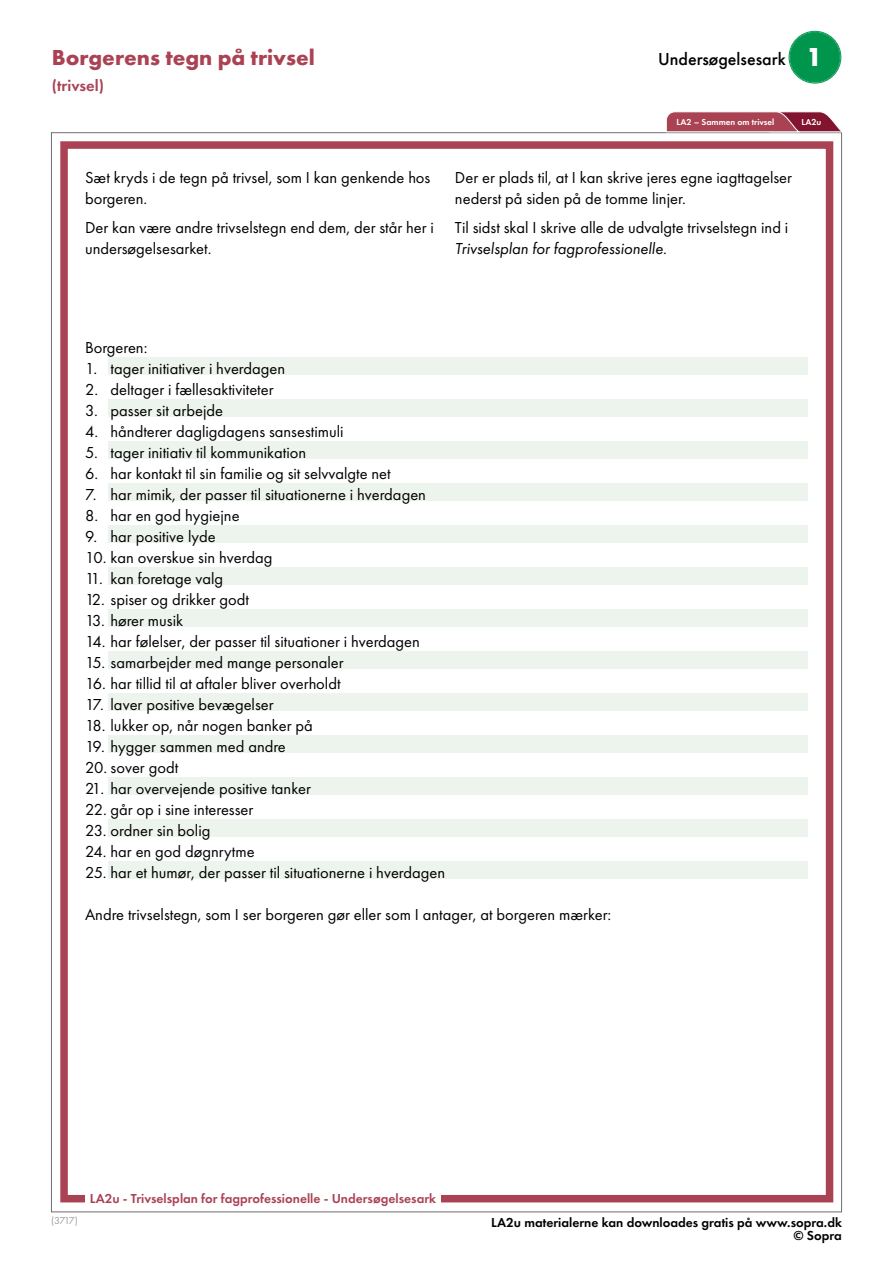
<style>
.page{position:relative;width:893px;height:1263px;background:#fff}
.page>*{position:absolute;margin:0;border:0;box-sizing:border-box;transform-origin:0 0}
.t1{font:700 27px "Futura PT";color:#fff}
.H1_sideoverskrift{font:700 22.5px "Futura PT";color:#aa4254}
.H1_tal{font:500 18px "Futura PT";color:#000}
.normal{font:16.5px/21px "Futura PT Book 2";color:#000}
.afkrydsning_kopi{font:16.5px "Futura PT Book 2";color:#000}
.H2_sideoverskrift{font:600 16.5px "Futura PT";color:#aa4254}
.t2{font:600 13.5px/13px "Futura PT";color:#000;text-align:right}
.t3{font:600 13.5px "Futura PT";color:#aa4254}
.t4{font:10.5px "Futura PT Book 2";color:#9d9d9c}
.t5{font:600 9px "Futura PT";color:#fff}
.s1{font-family:"Futura PT";font-style:italic}
</style>
<div class="page">
<div style="left:108px;top:357px;width:700px;height:18px;background:#edf4ed"></div>
<div style="left:108px;top:483px;width:700px;height:18px;background:#edf4ed"></div>
<div style="left:108px;top:609px;width:700px;height:18px;background:#edf4ed"></div>
<div style="left:108px;top:735px;width:700px;height:18px;background:#edf4ed"></div>
<div style="left:108px;top:861px;width:700px;height:18px;background:#edf4ed"></div>
<div style="left:108px;top:399px;width:700px;height:18px;background:#edf4ed"></div>
<div style="left:108px;top:525px;width:700px;height:18px;background:#edf4ed"></div>
<div style="left:108px;top:651px;width:700px;height:18px;background:#edf4ed"></div>
<div style="left:108px;top:777px;width:700px;height:18px;background:#edf4ed"></div>
<div style="left:108px;top:441px;width:700px;height:18px;background:#edf4ed"></div>
<div style="left:108px;top:567px;width:700px;height:18px;background:#edf4ed"></div>
<div style="left:108px;top:693px;width:700px;height:18px;background:#edf4ed"></div>
<div style="left:108px;top:819px;width:700px;height:18px;background:#edf4ed"></div>
<div style="left:60px;top:141px;width:773px;height:1061px;border:8px solid #a94253"></div>
<svg style="left:666px;top:111px;width:175px;height:21px;background:#ad5565"></svg>
<div style="left:86px;top:1188px;width:355px;height:22px;background:#fff"></div>
<div style="left:789px;top:32px;width:51px;height:51px;background:#00954c;border-radius:50%"></div>
<div style="left:789px;top:31px;width:52px;height:52px;border:1px solid #00954c;border-radius:50%"></div>
<div style="left:790px;top:32px;width:50px;height:50px;border:1px solid #00954c;border-radius:50%"></div>
<h1 class="H1_sideoverskrift" style="left:52px;top:43px;width:265px">Borgerens tegn på trivsel</h1>
<h2 class="H2_sideoverskrift" style="left:52px;top:75px;width:54px">(trivsel)</h2>
<p class="normal" style="left:85px;top:167px;width:347px">Sæt kryds i de tegn på trivsel, som I kan genkende hos borgeren.</p>
<p class="normal" style="left:85px;top:217px;width:350px">Der kan være andre trivselstegn end dem, der står her i undersøgelsesarket.</p>
<h1 class="H1_tal" style="left:658px;top:48px;width:144px">Undersøgelsesark 1</h1>
<h1 class="t1" style="left:806px;top:40px;width:18px">1</h1>
<p class="t5" style="left:676px;top:116px;width:99px">LA2 – Sammen om trivsel</p>
<p class="t5" style="left:801px;top:116px;width:22px">LA2u</p>
<p class="normal" style="left:455px;top:167px;width:339px">Der er plads til, at I kan skrive jeres egne iagttagelser nederst på siden på de tomme linjer.</p>
<p class="normal" style="left:455px;top:217px;width:335px">Til sidst skal I skrive alle de udvalgte trivselstegn ind i<br><span class="s1">Trivselsplan for fagprofessionelle</span>.</p>
<p class="afkrydsning_kopi" style="left:85px;top:337px;width:64px">Borgeren:</p>
<p class="normal" style="left:85px;top:358px;width:202px">1. tager initiativer i hverdagen</p>
<p class="normal" style="left:85px;top:379px;width:190px">2. deltager i fællesaktiviteter</p>
<p class="normal" style="left:85px;top:400px;width:139px">3. passer sit arbejde</p>
<p class="normal" style="left:85px;top:421px;width:260px">4. håndterer dagligdagens sansestimuli</p>
<p class="normal" style="left:85px;top:442px;width:223px">5. tager initiativ til kommunikation</p>
<p class="normal" style="left:85px;top:463px;width:307px">6. har kontakt til sin familie og sit selvvalgte net</p>
<p class="normal" style="left:85px;top:484px;width:342px">7. har mimik, der passer til situationerne i hverdagen</p>
<p class="normal" style="left:85px;top:505px;width:156px">8. har en god hygiejne</p>
<p class="normal" style="left:85px;top:526px;width:132px">9. har positive lyde</p>
<p class="normal" style="left:85px;top:547px;width:189px">10. kan overskue sin hverdag</p>
<p class="normal" style="left:85px;top:568px;width:140px">11. kan foretage valg</p>
<p class="normal" style="left:85px;top:589px;width:166px">12. spiser og drikker godt</p>
<p class="normal" style="left:85px;top:610px;width:100px">13. hører musik</p>
<p class="normal" style="left:85px;top:631px;width:336px">14. har følelser, der passer til situationer i hverdagen</p>
<p class="normal" style="left:85px;top:652px;width:260px">15. samarbejder med mange personaler</p>
<p class="normal" style="left:85px;top:673px;width:257px">16. har tillid til at aftaler bliver overholdt</p>
<p class="normal" style="left:85px;top:694px;width:190px">17. laver positive bevægelser</p>
<p class="normal" style="left:85px;top:715px;width:229px">18. lukker op, når nogen banker på</p>
<p class="normal" style="left:85px;top:736px;width:202px">19. hygger sammen med andre</p>
<p class="normal" style="left:85px;top:757px;width:95px">20. sover godt</p>
<p class="normal" style="left:85px;top:778px;width:227px">21. har overvejende positive tanker</p>
<p class="normal" style="left:85px;top:799px;width:170px">22. går op i sine interesser</p>
<p class="normal" style="left:85px;top:820px;width:127px">23. ordner sin bolig</p>
<p class="normal" style="left:85px;top:841px;width:171px">24. har en god døgnrytme</p>
<p class="normal" style="left:85px;top:862px;width:362px">25. har et humør, der passer til situationerne i hverdagen</p>
<p class="afkrydsning_kopi" style="left:85px;top:904px;width:528px">Andre trivselstegn, som I ser borgeren gør eller som I antager, at borgeren mærker:</p>
<p class="t3" style="left:90px;top:1189px;width:348px">LA2u - Trivselsplan for fagprofessionelle - Undersøgelsesark</p>
<p class="t4" style="left:51px;top:1214px;width:28px">(3717)</p>
<p class="t2" style="left:491px;top:1215px;width:352px">LA2u materialerne kan downloades gratis på www.sopra.dk © Sopra</p>
</div>
